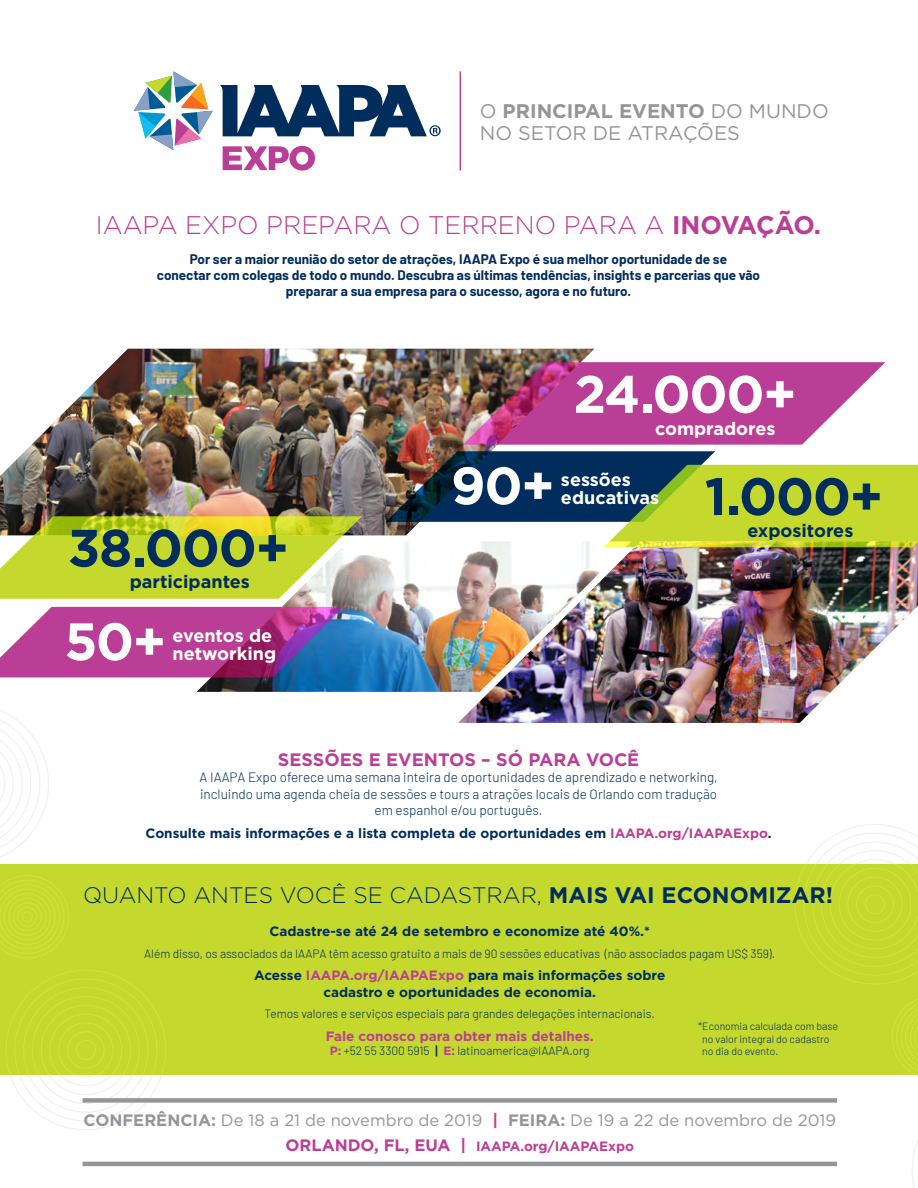
<style>
.page{position:relative;width:918px;height:1188px;background:#fff}
.page>*{position:absolute;margin:0;border:0;box-sizing:border-box;transform-origin:0 0}
.t1{font:700 52.5px "Gotham";letter-spacing:-.025em;color:#fff}
.t2{font:700 52.5px "Gotham";letter-spacing:-.025em;color:#002d5b}
.t3{font:300 25.5px "Gotham";color:#bb3e96}
.t4{font:300 22.5px "Gotham";color:#002d5b}
.t5{font:19.8px/22.5px "Gotham";color:#939598}
.t6{font:700 18px "Gotham";color:#fff}
.t7{font:700 18px "Gotham";color:#bb3e96}
.t8{font:700 18px "Gotham";color:#002d5b}
.t9{font:16.5px "Gotham";color:#939598}
.t10{font:700 13.5px/16.2px "Barlow";color:#002d5b;text-align:center}
.t11{font:700 13.5px/16.2px "Gotham";color:#002d5b;text-align:center}
.t12{font:300 13.5px/16.2px "Barlow";color:#002d5b;text-align:center}
.t13{font:700 13.5px "Gotham";color:#bb3e96}
.t14{font:300 12px "Barlow";color:#002d5b}
.t15{font:300 10.5px/12.6px "Barlow";color:#002d5b}
.s1{font-weight:700}
.s2{color:#bb3e96}
.s3{font-family:"Gotham";font-weight:700;color:#bb3e96}
.s4{font-family:"Gotham";font-weight:700}
.s5{font-weight:700;color:#bb3e96}
.s6{font-size:16.5px}
</style>
<div class="page">
<svg style="left:0;top:710px;width:177px;height:457px"></svg>
<svg style="left:0;top:797px;width:74px;height:360px"></svg>
<svg style="left:784px;top:824px;width:131px;height:364px"></svg>
<svg style="left:887px;top:824px;width:31px;height:333px"></svg>
<div style="left:0;top:864px;width:918px;height:211px;background:#c4d82e"></div>
<div style="left:83px;top:1098px;width:754px;height:5px;background:#939598"></div>
<hr style="left:83px;top:1162px;width:754px;height:4px;background:#939598">
<svg style="left:134px;top:71px;width:79px;height:79px"></svg>
<svg style="left:223px;top:146px;width:92px;height:25px"></svg>
<svg style="left:220px;top:85px;width:221px;height:51px"></svg>
<hr style="left:460px;top:71px;width:1px;height:100px;background:#bb3e96">
<img style="left:458px;top:547px;width:460px;height:176px">
<img style="left:0;top:349px;width:594px;height:186px">
<img style="left:196px;top:547px;width:436px;height:145px">
<svg style="left:0;top:516px;width:362px;height:83px;background:#c4d142"></svg>
<svg style="left:463px;top:362px;width:422px;height:83px;background:#bb5497"></svg>
<svg style="left:386px;top:451px;width:532px;height:96px"></svg>
<svg style="left:0;top:607px;width:344px;height:70px;background:#a94a9a"></svg>
<h3 class="t5" style="left:480px;top:99px;width:350px">O <span class="s1">PRINCIPAL EVENTO</span> DO MUNDO<br>NO SETOR DE ATRAÇÕES</h3>
<h2 class="t3" style="left:96px;top:209px;width:727px">IAAPA EXPO PREPARA O TERRENO PARA A <span class="s1">INOVAÇÃO.</span></h2>
<p class="t10" style="left:157px;top:250px;width:605px">Por ser a maior reunião do setor de atrações, IAAPA Expo é sua melhor oportunidade de se<br>conectar com colegas de todo o mundo. Descubra as últimas tendências, insights e parcerias que vão preparar a sua empresa para o sucesso, agora e no futuro.</p>
<h1 class="t1" style="left:573px;top:359px;width:225px">24.000+</h1>
<h1 class="t2" style="left:68px;top:513px;width:223px">38.000+</h1>
<h3 class="t8" style="left:130px;top:570px;width:122px">participantes</h3>
<h1 class="t1" style="left:65px;top:607px;width:103px">50+</h1>
<h3 class="t6" style="left:172px;top:624px;width:101px">eventos de</h3>
<h3 class="t6" style="left:172px;top:642px;width:105px">networking</h3>
<h3 class="t6" style="left:655px;top:416px;width:122px">compradores</h3>
<h1 class="t1" style="left:451px;top:451px;width:105px">90+</h1>
<h3 class="t6" style="left:561px;top:468px;width:71px">sessões</h3>
<h3 class="t6" style="left:561px;top:486px;width:100px">educativas</h3>
<h1 class="t2" style="left:705px;top:462px;width:180px">1.000+</h1>
<h3 class="t8" style="left:747px;top:519px;width:108px">expositores</h3>
<h3 class="t7" style="left:278px;top:748px;width:363px">SESSÕES E EVENTOS – SÓ PARA VOCÊ</h3>
<p class="t12" style="left:200px;top:768px;width:520px">A IAAPA Expo oferece uma semana inteira de oportunidades de aprendizado e networking, incluindo uma agenda cheia de sessões e tours a atrações locais de Orlando com tradução em espanhol e/ou português.</p>
<p class="t11" style="left:146px;top:825px;width:628px">Consulte mais informações e a lista completa de oportunidades em <span class="s2">IAAPA.org/IAAPAExpo</span>.</p>
<h3 class="t4" style="left:83px;top:881px;width:752px">QUANTO ANTES VOCÊ SE CADASTRAR, <span class="s1">MAIS VAI ECONOMIZAR!</span></h3>
<p class="t11" style="left:269px;top:923px;width:382px">Cadastre-se até 24 de setembro e economize até 40%.*</p>
<p class="t14" style="left:144px;top:945px;width:632px">Além disso, os associados da IAAPA têm acesso gratuito a mais de 90 sessões educativas (não associados pagam US$ 359).</p>
<p class="t11" style="left:254px;top:968px;width:413px">Acesse <span class="s2">IAAPA.org/IAAPAExpo</span> para mais informações sobre cadastro e oportunidades de economia.</p>
<p class="t14" style="left:265px;top:1005px;width:392px">Temos valores e serviços especiais para grandes delegações internacionais.</p>
<p class="t13" style="left:326px;top:1027px;width:270px">Fale conosco para obter mais detalhes.</p>
<p class="t14" style="left:330px;top:1042px;width:261px"><span class="s3">P:</span> +52 55 3300 5915 <span class="s4">|</span> <span class="s3">E:</span> latinoamerica@IAAPA.org</p>
<p class="t15" style="left:702px;top:1019px;width:137px;text-indent:-4px">*Economia calculada com base no valor integral do cadastro no dia do evento.</p>
<h3 class="t9" style="left:84px;top:1109px;width:754px"><span class="s1">CONFERÊNCIA:</span> De 18 a 21 de novembro de 2019 <span class="s5">|</span> <span class="s1">FEIRA:</span> De 19 a 22 de novembro de 2019</h3>
<p class="t13" style="left:285px;top:1137px;width:350px"><span class="s6">ORLANDO, FL, EUA |</span> IAAPA.org/IAAPAExpo</p>
</div>
